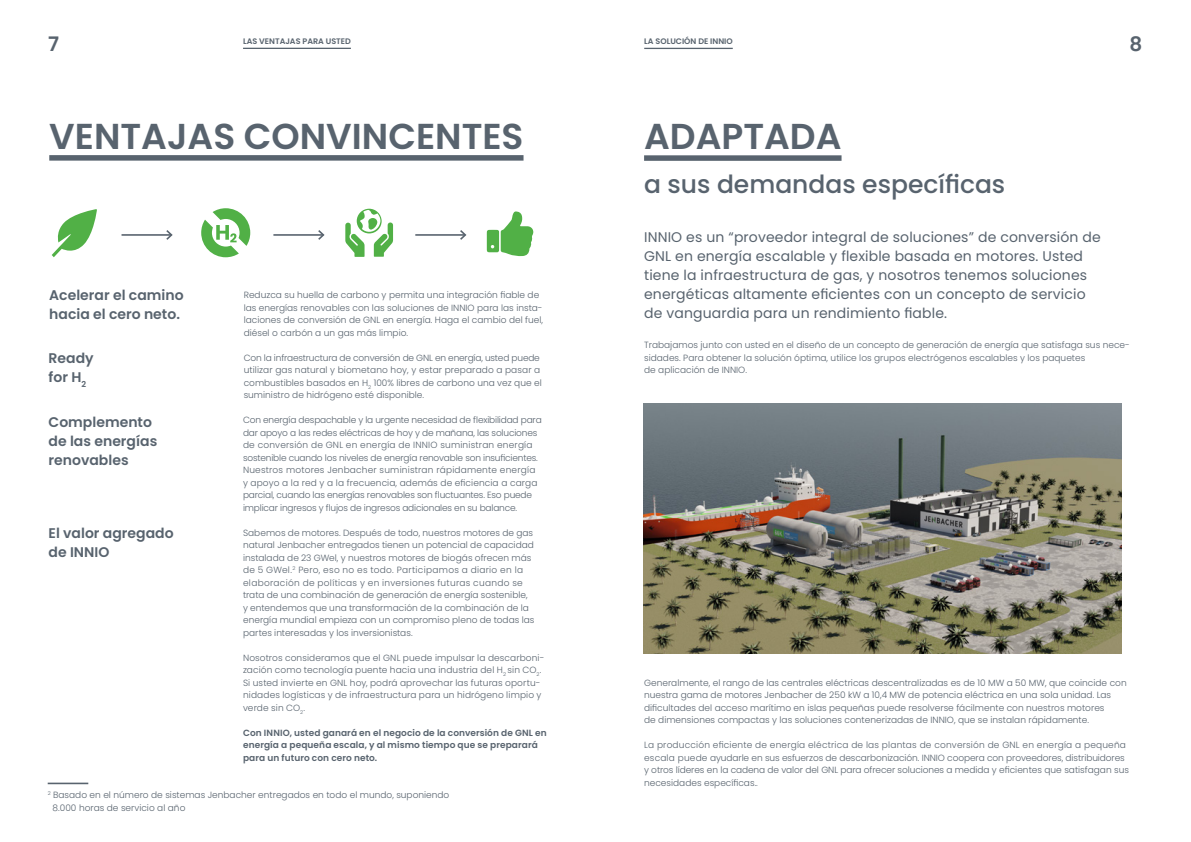
<style>
.page{position:relative;width:1191px;height:842px;background:#fff}
.page>*{position:absolute;margin:0;border:0;box-sizing:border-box;transform-origin:0 0}
.t1{font:600 36px "Poppins";color:#58636e}
.t2{font:500 25px "Poppins";color:#58636e}
.t3{font:600 20px "Poppins";color:#58636e}
.t4{font:14px/19px "Poppins";letter-spacing:.01em;color:#58636e}
.t5{font:600 14px/19px "Poppins";color:#58636e}
.t6{font:300 9px/12.5px "Poppins";color:#58636e}
.t7{font:300 9px/12.5px "Poppins";letter-spacing:-.02em;color:#58636e}
.t8{font:600 9px/12.5px "Poppins";letter-spacing:.01em;color:#58636e}
.t9{font:600 8px "Poppins";color:#58636e}
</style>
<div class="page">
<div style="left:49px;top:155px;width:474px;height:6px;background:#58636e"></div>
<div style="left:644px;top:155px;width:197px;height:6px;background:#58636e"></div>
<hr style="left:243px;top:48px;width:108px;height:1px;background:#58636e">
<hr style="left:644px;top:48px;width:89px;height:1px;background:#58636e">
<svg style="left:52px;top:209px;width:45px;height:48px"></svg>
<hr style="left:121px;top:234px;width:50px;height:2px;background:#58636e">
<svg style="left:165px;top:230px;width:8px;height:10px"></svg>
<hr style="left:273px;top:234px;width:50px;height:2px;background:#58636e">
<svg style="left:316px;top:230px;width:9px;height:10px"></svg>
<hr style="left:415px;top:234px;width:50px;height:2px;background:#58636e">
<svg style="left:458px;top:230px;width:9px;height:10px"></svg>
<svg style="left:201px;top:208px;width:49px;height:49px"></svg>
<svg style="left:345px;top:209px;width:48px;height:48px"></svg>
<svg style="left:487px;top:211px;width:47px;height:45px"></svg>
<hr style="left:48px;top:783px;width:40px;height:1px;background:#58636e">
<img style="left:643px;top:403px;width:478px;height:250px">
<h3 class="t3" style="left:48px;top:32px;width:12px">7</h3>
<h3 class="t3" style="left:1129px;top:32px;width:14px">8</h3>
<p class="t9" style="left:243px;top:37px;width:109px">LAS VENTAJAS PARA USTED</p>
<p class="t9" style="left:644px;top:37px;width:90px">LA SOLUCIÓN DE INNIO</p>
<h1 class="t1" style="left:49px;top:115px;width:476px">VENTAJAS CONVINCENTES</h1>
<h1 class="t1" style="left:644px;top:116px;width:199px">ADAPTADA</h1>
<h2 class="t2" style="left:644px;top:170px;width:363px">a sus demandas específicas</h2>
<h3 class="t5" style="left:49px;top:285px;width:136px">Acelerar el camino hacia el cero neto.</h3>
<p class="t6" style="left:244px;top:289px;width:301px">Reduzca su huella de carbono y permita una integración fiable de las energías renovables con las soluciones de INNIO para las insta&shy;laciones de conversión de GNL en energía. Haga el cambio del fuel, diésel o carbón a un gas más limpio.</p>
<h3 class="t5" style="left:49px;top:349px;width:47px">Ready for H<sub>2</sub></h3>
<p class="t6" style="left:244px;top:351px;width:299px">Con la infraestructura de conversión de GNL en energía, usted puede utilizar gas natural y biometano hoy, y estar preparado a pasar a combustibles basados en H<sub>2</sub> 100% libres de carbono una vez que el suministro de hidrógeno esté disponible.</p>
<h3 class="t5" style="left:49px;top:413px;width:110px">Complemento de las energías renovables</h3>
<p class="t7" style="left:243px;top:414px;width:300px">Con energía despachable y la urgente necesidad de flexibilidad para dar apoyo a las redes eléctricas de hoy y de mañana, las soluciones de conversión de GNL en energía de INNIO suministran energía sostenible cuando los niveles de energía renovable son insuficientes.<br>Nuestros motores Jenbacher suministran rápidamente energía y apoyo a la red y a la frecuencia, además de eficiencia a carga parcial, cuando las energías renovables son fluctuantes. Eso puede implicar ingresos y flujos de ingresos adicionales en su balance.</p>
<h3 class="t5" style="left:49px;top:523px;width:127px">El valor agregado de INNIO</h3>
<p class="t6" style="left:243px;top:526px;width:293px">Sabemos de motores. Después de todo, nuestros motores de gas natural Jenbacher entregados tienen un potencial de capacidad instalada de 23 GWel, y nuestros motores de biogás ofrecen más de 5 GWel.<sup>2</sup> Pero, eso no es todo. Participamos a diario en la elaboración de políticas y en inversiones futuras cuando se trata de una combinación de generación de energía sostenible, y entendemos que una transformación de la combinación de la energía mundial empieza con un compromiso pleno de todas las partes interesadas y los inversionistas.</p>
<p class="t6" style="left:243px;top:651px;width:303px">Nosotros consideramos que el GNL puede impulsar la descarboni&shy;zación como tecnología puente hacia una industria del H<sub>2</sub> sin CO<sub>2</sub>.<br>Si usted invierte en GNL hoy, podrá aprovechar las futuras oportu&shy;nidades logísticas y de infraestructura para un hidrógeno limpio y verde sin CO<sub>2</sub>.</p>
<p class="t8" style="left:243px;top:726px;width:305px">Con INNIO, usted ganará en el negocio de la conversión de GNL en energía a pequeña escala, y al mismo tiempo que se preparará para un futuro con cero neto.</p>
<p class="t6" style="left:53px;top:789px;width:398px;text-indent:-5px"><sup>2</sup> Basado en el número de sistemas Jenbacher entregados en todo el mundo, suponiendo<br>8.000 horas de servicio al año</p>
<p class="t4" style="left:644px;top:228px;width:458px">INNIO es un “proveedor integral de soluciones” de conversión de GNL en energía escalable y flexible basada en motores. Usted tiene la infraestructura de gas, y nosotros tenemos soluciones energéticas altamente eficientes con un concepto de servicio de vanguardia para un rendimiento fiable.</p>
<p class="t6" style="left:644px;top:339px;width:487px">Trabajamos junto con usted en el diseño de un concepto de generación de energía que satisfaga sus nece&shy;sidades. Para obtener la solución óptima, utilice los grupos electrógenos escalables y los paquetes<br>de aplicación de INNIO.</p>
<p class="t6" style="left:644px;top:676px;width:484px">Generalmente, el rango de las centrales eléctricas descentralizadas es de 10 MW a 50 MW, que coincide con nuestra gama de motores Jenbacher de 250 kW a 10,4 MW de potencia eléctrica en una sola unidad. Las dificultades del acceso marítimo en islas pequeñas puede resolverse fácilmente con nuestros motores<br>de dimensiones compactas y las soluciones contenerizadas de INNIO, que se instalan rápidamente.</p>
<p class="t6" style="left:644px;top:739px;width:486px">La producción eficiente de energía eléctrica de las plantas de conversión de GNL en energía a pequeña escala puede ayudarle en sus esfuerzos de descarbonización. INNIO coopera con proveedores, distribuidores y otros líderes en la cadena de valor del GNL para ofrecer soluciones a medida y eficientes que satisfagan sus necesidades específicas..</p>
</div>
